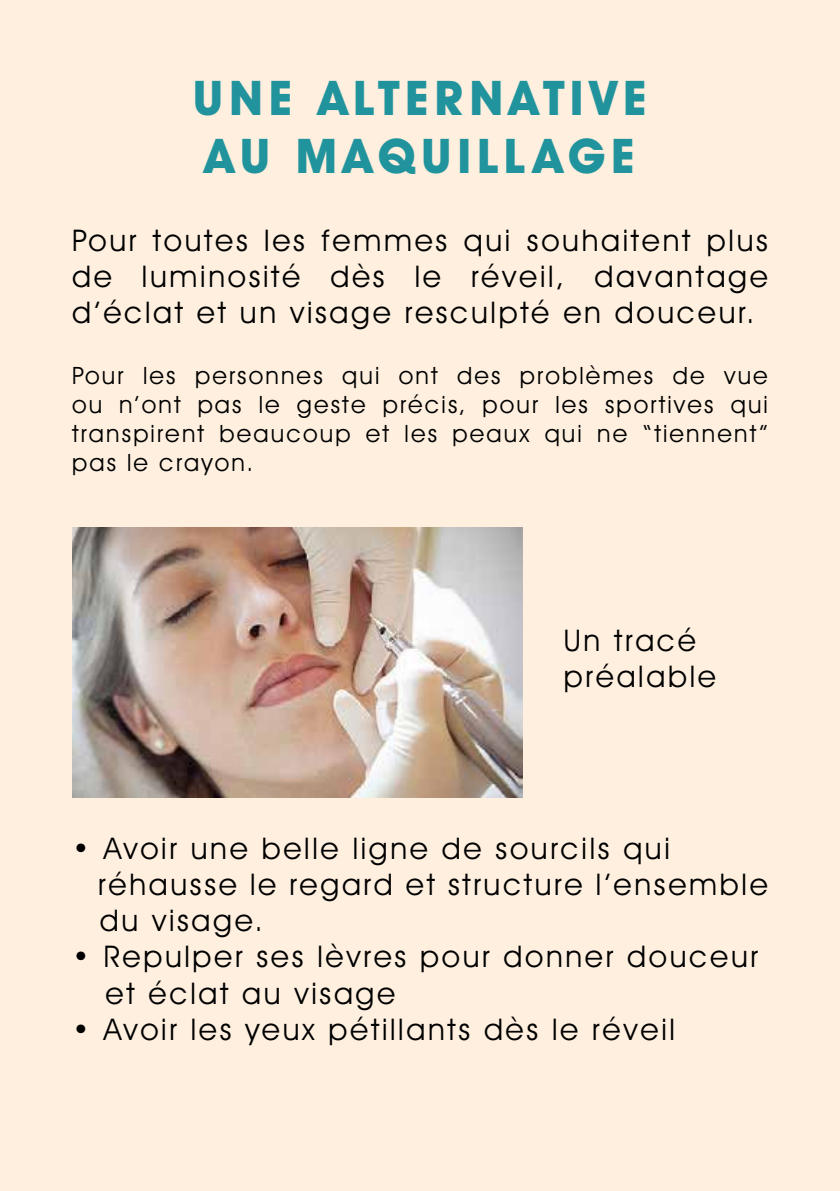
<style>
.page{position:relative;width:840px;height:1191px;background:#fff}
.page>*{position:absolute;margin:0;border:0;box-sizing:border-box;transform-origin:0 0}
.t1{font:700 48px/57.6px "Avant Garde IT Cby BT";letter-spacing:.12em;color:#20939c}
.t2{font:30px/36px "Avant Garde IT Cby BT";letter-spacing:.09em;color:#000}
.t3{font:24px/28.8px "Avant Garde IT Cby BT";letter-spacing:.09em;color:#000;text-align:justify}
</style>
<div class="page">
<div style="left:0;top:0;width:839px;height:1191px;background:#feefdf"></div>
<img style="left:72px;top:527px;width:450px;height:270px">
<h1 class="t1" style="left:193px;top:69px;width:455px">UNE ALTERNATIVE<br>AU MAQUILLAGE</h1>
<p class="t2" style="left:72px;top:222px;width:697px;text-align:justify">Pour toutes les femmes qui souhaitent plus de luminosité dès le réveil, davantage d’éclat et un visage resculpté en douceur.</p>
<p class="t3" style="left:72px;top:361px;width:697px">Pour les personnes qui ont des problèmes de vue ou n’ont pas le geste précis, pour les sportives qui transpirent beaucoup et les peaux qui ne “tiennent” pas le crayon.</p>
<p class="t2" style="left:563px;top:622px;width:153px">Un tracé préalable</p>
<p class="t2" style="left:98px;top:830px;width:670px;text-indent:-26px">• Avoir une belle ligne de sourcils qui réhausse le regard et structure l’ensemble du visage.</p>
<p class="t2" style="left:105px;top:938px;width:653px;text-indent:-33px">• Repulper ses lèvres pour donner douceur et éclat au visage</p>
<p class="t2" style="left:72px;top:1010px;width:604px">• Avoir les yeux pétillants dès le réveil</p>
</div>
